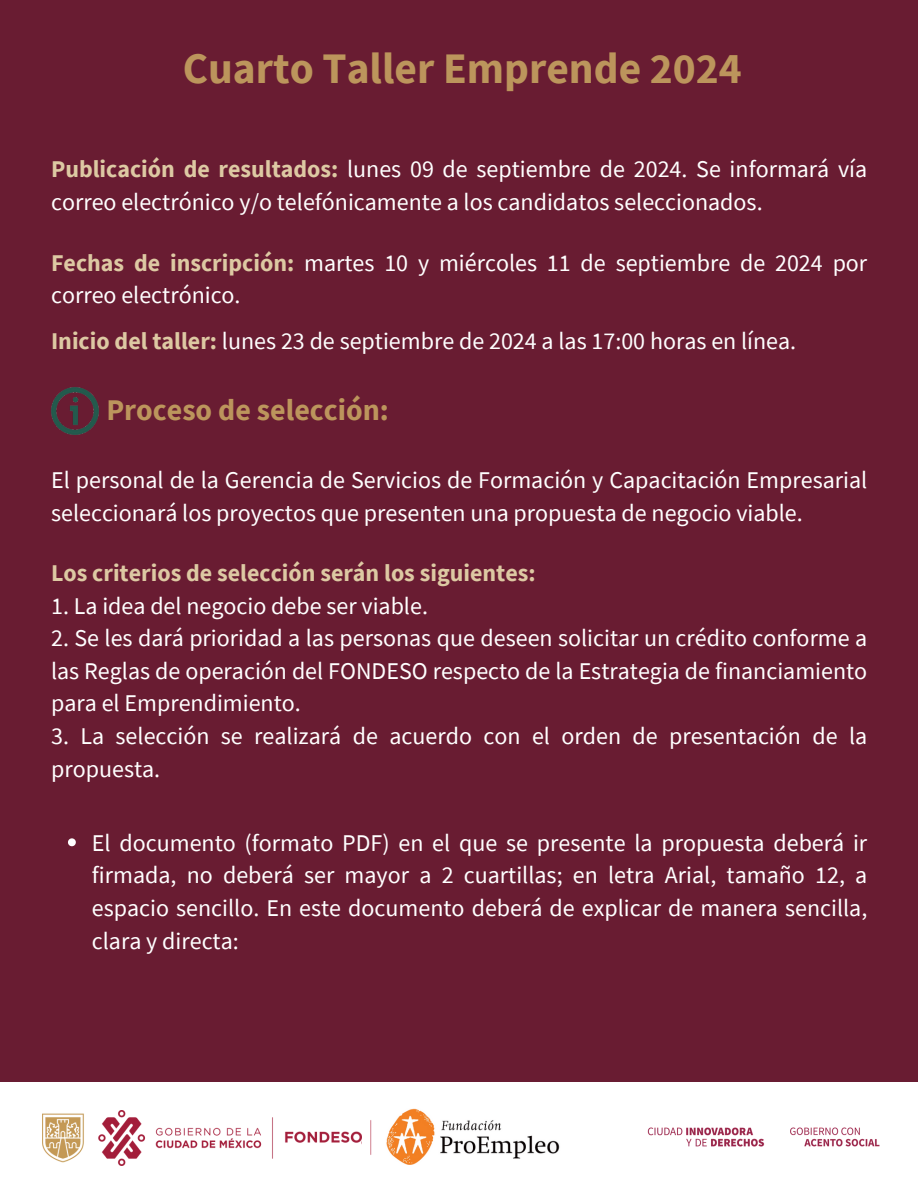
<style>
.page{position:relative;width:918px;height:1186px;background:#691c32}
.page>*{position:absolute;margin:0;border:0;box-sizing:border-box;transform-origin:0 0}
.t1{font:700 43.5px "Source Sans Pro";color:#bc955c}
.t2{font:700 30px "Source Sans Pro";color:#bc955c}
.t3{font:24px/32.7px "Source Sans Pro";color:#fff}
.t4{font:24px "Source Sans Pro";color:#fefefe}
.t5{font:700 24px "Source Sans Pro";color:#ddc9a3}
.s1{font-weight:700;color:#ddc9a3}
</style>
<div class="page">
<div style="left:0;top:1082px;width:918px;height:104px;background:#fff"></div>
<img style="left:386px;top:1108px;width:174px;height:57px">
<img style="left:370px;top:1120px;width:2px;height:35px">
<img style="left:285px;top:1131px;width:77px;height:13px">
<img style="left:42px;top:1110px;width:231px;height:55px">
<img style="left:51px;top:387px;width:47px;height:47px">
<svg style="left:68px;top:838px;width:8px;height:8px"></svg>
<img style="left:647px;top:1127px;width:233px;height:20px">
<p class="t1" style="left:183px;top:40px;width:560px">Cuarto Taller Emprende 2024</p>
<h1 class="t3" style="left:51px;top:152px;width:818px"><span class="s1">Publicación de resultados:</span> lunes 09 de septiembre de 2024. Se informará vía correo electrónico y/o telefónicamente a los candidatos seleccionados.</h1>
<p class="t3" style="left:51px;top:246px;width:818px"><span class="s1">Fechas de inscripción:</span> martes 10 y miércoles 11 de septiembre de 2024 por correo electrónico.</p>
<h2 class="t4" style="left:51px;top:326px;width:747px"><span class="s1">Inicio del taller:</span> lunes 23 de septiembre de 2024 a las 17:00 horas en línea.</h2>
<p class="t2" style="left:106px;top:390px;width:284px">Proceso de selección:</p>
<p class="t3" style="left:51px;top:463px;width:818px">El personal de la Gerencia de Servicios de Formación y Capacitación Empresarial seleccionará los proyectos que presenten una propuesta de negocio viable.</p>
<p class="t5" style="left:51px;top:557px;width:486px">Los criterios de selección serán los siguientes:</p>
<p class="t3" style="left:51px;top:589px;width:378px">1. La idea del negocio debe ser viable.</p>
<p class="t3" style="left:51px;top:621px;width:818px;text-align:justify">2. Se les dará prioridad a las personas que deseen solicitar un crédito conforme a las Reglas de operación del FONDESO respecto de la Estrategia de financiamiento para el Emprendimiento.</p>
<p class="t3" style="left:51px;top:719px;width:818px">3. La selección se realizará de acuerdo con el orden de presentación de la propuesta.</p>
<p class="t3" style="left:92px;top:826px;width:777px;text-align:justify">El documento (formato PDF) en el que se presente la propuesta deberá ir firmada, no deberá ser mayor a 2 cuartillas; en letra Arial, tamaño 12, a espacio sencillo. En este documento deberá de explicar de manera sencilla, clara y directa:</p>
</div>
